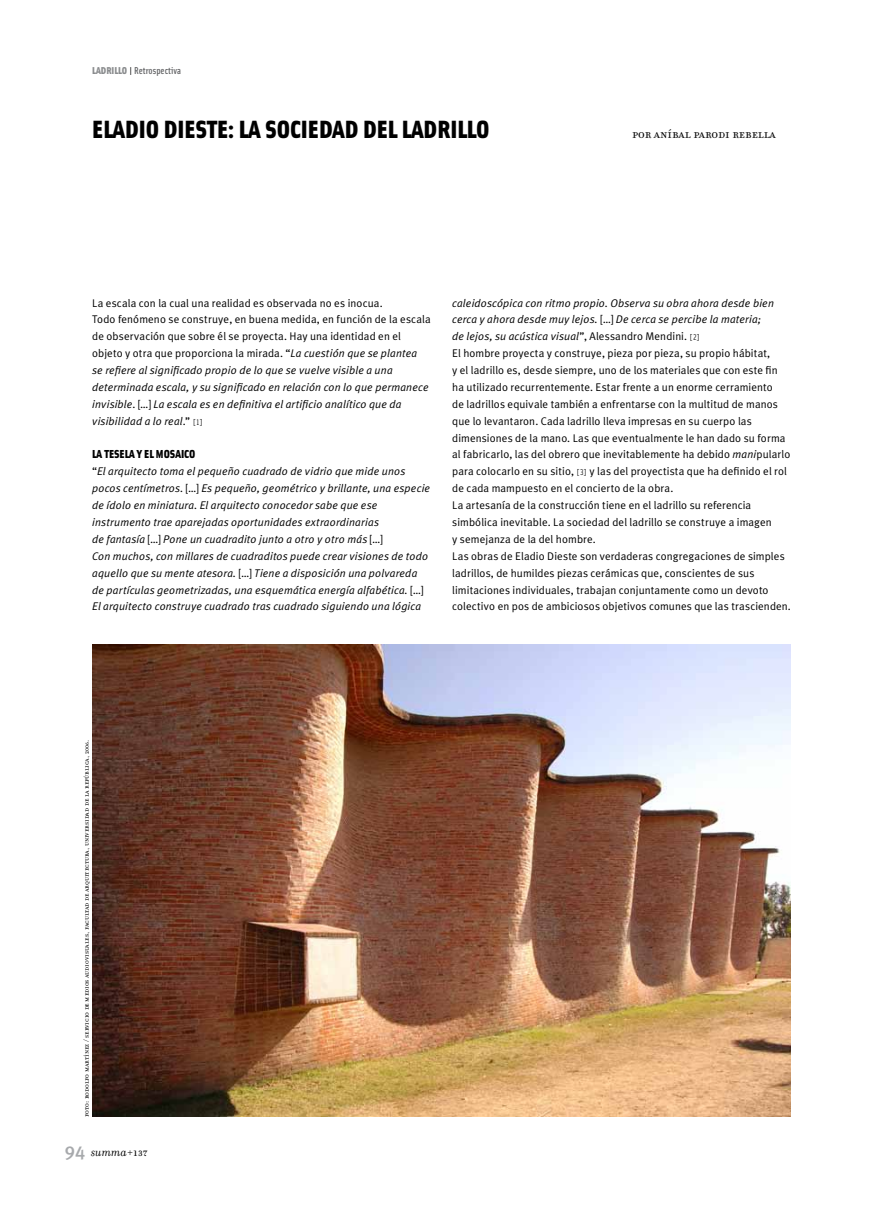
<style>
.page{position:relative;width:869px;height:1205px;background:#fff}
.page>*{position:absolute;margin:0;border:0;box-sizing:border-box;transform-origin:0 0}
.t1{font:25px "Solex Black Lining";color:#000}
.t2{font:14.38px "Filosofia Small Caps";color:#000}
.t3{font:italic 13.12px "Filosofia";color:#000}
.t4{font:11.62px "Solex Black Lining";color:#000}
.t5{font:11.12px/16.9px "Meta Plus Normal";letter-spacing:.01em;color:#000}
.t6{font:italic 11.12px/16.9px "Meta Plus Normal";letter-spacing:.015em;color:#000}
.t7{font:10px "Solex Medium Lining";color:#636466}
.t8{font:8.12px "Filosofia Small Caps";color:#000}
.s1{font-family:"Solex Black Lining";color:#8a8c8e}
.s2{color:#000}
.s3{font-style:normal}
.s4{font-family:"Solex Regular Lining";font-style:normal;font-size:8.12px}
.s5{font-style:italic}
.s6{font-family:"Solex Regular Lining";font-size:8.12px}
.s7{font-family:"Meta Plus Medium Caps";font-style:normal;font-size:18.75px;color:#a7a9ac}
.s8{font-family:"Filosofia Small Caps";font-style:normal}
</style>
<div class="page">
<img style="left:92px;top:644px;width:698px;height:472px">
<p class="t7" style="left:92px;top:64px;width:90px"><span class="s1">LADRILLO</span> <span class="s2">|</span> Retrospectiva</p>
<h1 class="t1" style="left:92px;top:112px;width:34px">ELADIO</h1>
<h1 class="t1" style="left:164px;top:112px;width:169px">DI ESTE: LA SOCIEDAD</h1>
<h1 class="t1" style="left:363px;top:112px;width:61px">DEL LADRI</h1>
<h1 class="t1" style="left:457px;top:112px;width:32px">LLO</h1>
<p class="t2" style="left:632px;top:126px;width:145px">por aníbal parodi rebella</p>
<p class="t6" style="left:92px;top:294px;width:340px"><span class="s3">La escala con la cual una realidad es observada no es inocua.<br>Todo fenómeno se construye, en buena medida, en función de la escala de observación que sobre él se proyecta. Hay una identidad en el objeto y otra que proporciona la mirada. “</span>La cuestión que se plantea<br>se refiere al significado propio de lo que se vuelve visible a una determinada escala, y su significado en relación con lo que permanece invisible<span class="s3">. […]</span> La escala es en definitiva el artificio analítico que da visibilidad a lo real<span class="s3">.”</span> <span class="s4">[1]</span></p>
<p class="t4" style="left:92px;top:446px;width:104px">LA TESELA Y EL MOSAICO</p>
<p class="t6" style="left:92px;top:463px;width:339px"><span class="s3">“</span>El arquitecto toma el pequeño cuadrado de vidrio que mide unos pocos centímetros. <span class="s3">[…]</span> Es pequeño, geométrico y brillante, una especie de ídolo en miniatura. El arquitecto conocedor sabe que ese instrumento trae aparejadas oportunidades extraordinarias<br>de fantasía <span class="s3">[…]</span> Pone un cuadradito junto a otro y otro más <span class="s3">[…]<br></span>Con muchos, con millares de cuadraditos puede crear visiones de todo aquello que su mente atesora. <span class="s3">[…]</span> Tiene a disposición una polvareda de partículas geometrizadas, una esquemática energía alfabética. <span class="s3">[…] </span>El arquitecto construye cuadrado tras cuadrado siguiendo una lógica</p>
<p class="t5" style="left:452px;top:294px;width:340px"><span class="s5">caleidoscópica con ritmo propio. Observa su obra ahora desde bien cerca y ahora desde muy lejos.</span> […] <span class="s5">De cerca se percibe la materia;<br>de lejos, su acústica visual</span>”, Alessandro Mendini. <span class="s6">[2]<br></span>El hombre proyecta y construye, pieza por pieza, su propio hábitat,<br>y el ladrillo es, desde siempre, uno de los materiales que con este fin ha utilizado recurrentemente. Estar frente a un enorme cerramiento<br>de ladrillos equivale también a enfrentarse con la multitud de manos que lo levantaron. Cada ladrillo lleva impresas en su cuerpo las dimensiones de la mano. Las que eventualmente le han dado su forma al fabricarlo, las del obrero que inevitablemente ha debido <span class="s5">mani</span>pularlo para colocarlo en su sitio, <span class="s6">[3]</span> y las del proyectista que ha definido el rol de cada mampuesto en el concierto de la obra.<br>La artesanía de la construcción tiene en el ladrillo su referencia simbólica inevitable. La sociedad del ladrillo se construye a imagen<br>y semejanza de la del hombre.<br>Las obras de Eladio Dieste son verdaderas congregaciones de simples ladrillos, de humildes piezas cerámicas que, conscientes de sus limitaciones individuales, trabajan conjuntamente como un devoto colectivo en pos de ambiciosos objetivos comunes que las trascienden.</p>
<p class="t8" style="left:82px;top:1117px;width:378px;rotate:-90deg">foto: rodolfo martínez / servicio de medios audiovisuales, facultad de arquitectura, universidad de la república, 2006.</p>
<p class="t3" style="left:65px;top:1144px;width:84px"><span class="s7">94</span> summa<span class="s3">+</span><span class="s8">137</span></p>
</div>
